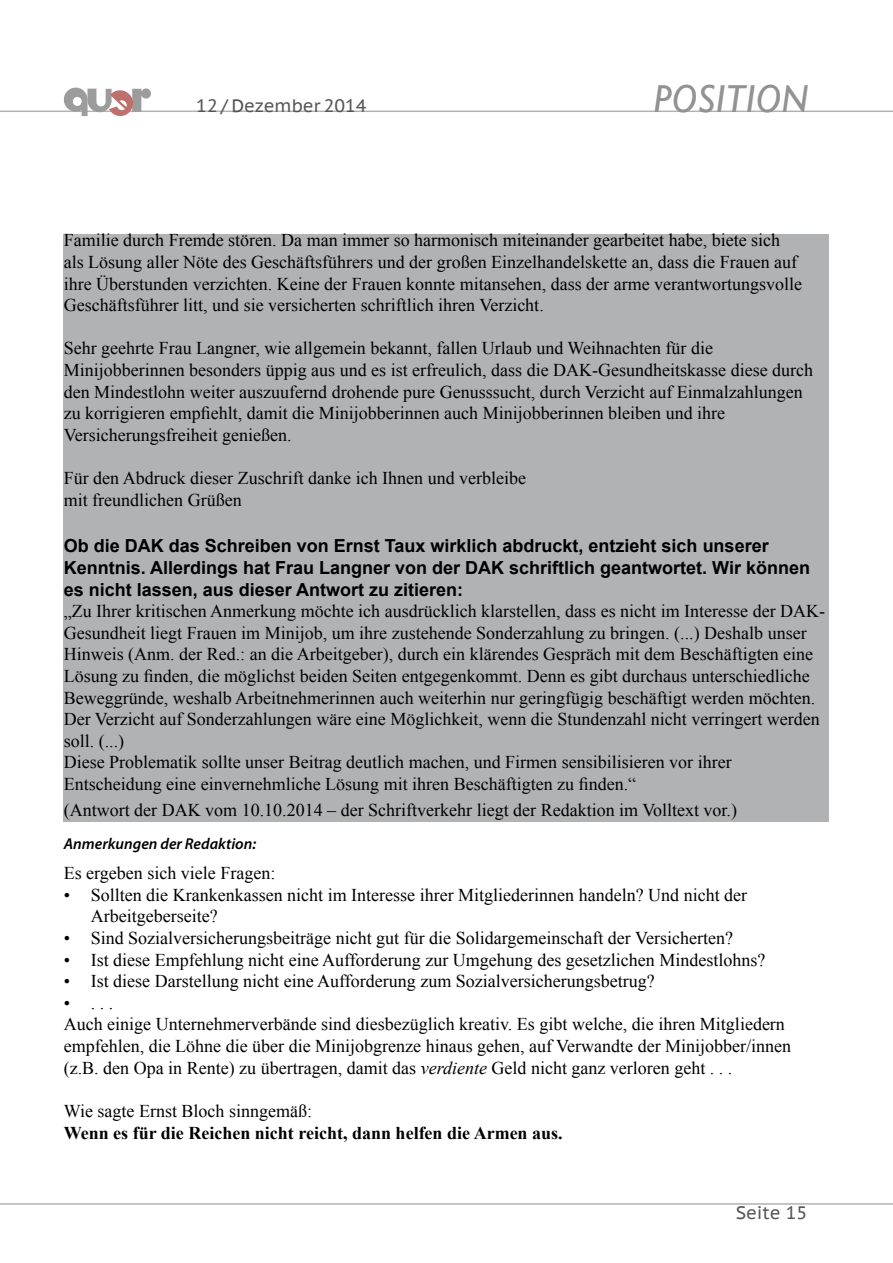
<style>
.page{position:relative;width:893px;height:1263px;background:#fff}
.page>*{position:absolute;margin:0;border:0;box-sizing:border-box;transform-origin:0 0}
.t1{font:italic 39px "Gill Sans";letter-spacing:.01em;color:#919291}
.t2{font:18px/21.6px "Times New Roman";color:#000}
.t3{font:700 18px/21.6px "Arial";color:#000}
.t4{font:700 18px "Times New Roman";color:#000}
.t5{font:18px "PT Sans Caption";color:#565655}
.t6{font:italic 600 15.75px "Myriad Pro";color:#000}
.s1{font-style:italic}
</style>
<div class="page">
<hr style="left:0;top:111px;width:893px;height:1px;background:#b1b2b3">
<hr style="left:0;top:1203px;width:893px;height:2px;background:#b1b2b3">
<svg style="left:64px;top:88px;width:87px;height:28px"></svg>
<div style="left:64px;top:234px;width:765px;height:588px;background:#b1b2b3"></div>
<p class="t5" style="left:196px;top:94px;width:172px">12 / Dezember 2014</p>
<h1 class="t1" style="left:654px;top:76px;width:156px">POSITION</h1>
<p class="t2" style="left:64px;top:229px;width:740px">Familie durch Fremde stören. Da man immer so harmonisch miteinander gearbeitet habe, biete sich als Lösung aller Nöte des Geschäftsführers und der großen Einzelhandelskette an, dass die Frauen auf ihre Überstunden verzichten. Keine der Frauen konnte mitansehen, dass der arme verantwortungsvolle Geschäftsführer litt, und sie versicherten schriftlich ihren Verzicht.</p>
<p class="t2" style="left:64px;top:337px;width:751px">Sehr geehrte Frau Langner, wie allgemein bekannt, fallen Urlaub und Weihnachten für die Minijobberinnen besonders üppig aus und es ist erfreulich, dass die DAK-Gesundheitskasse diese durch den Mindestlohn weiter auszuufernd drohende pure Genusssucht, durch Verzicht auf Einmalzahlungen zu korrigieren empfiehlt, damit die Minijobberinnen auch Minijobberinnen bleiben und ihre Versicherungsfreiheit genießen.</p>
<p class="t2" style="left:64px;top:467px;width:464px">Für den Abdruck dieser Zuschrift danke ich Ihnen und verbleibe mit freundlichen Grüßen</p>
<p class="t3" style="left:64px;top:536px;width:748px">Ob die DAK das Schreiben von Ernst Taux wirklich abdruckt, entzieht sich unserer<br>Kenntnis. Allerdings hat Frau Langner von der DAK schriftlich geantwortet. Wir können es nicht lassen, aus dieser Antwort zu zitieren:</p>
<p class="t2" style="left:64px;top:600px;width:763px">„Zu Ihrer kritischen Anmerkung möchte ich ausdrücklich klarstellen, dass es nicht im Interesse der DAK-Gesundheit liegt Frauen im Minijob, um ihre zustehende Sonderzahlung zu bringen. (...) Deshalb unser Hinweis (Anm. der Red.: an die Arbeitgeber), durch ein klärendes Gespräch mit dem Beschäftigten eine Lösung zu finden, die möglichst beiden Seiten entgegenkommt. Denn es gibt durchaus unterschiedliche Beweggründe, weshalb Arbeitnehmerinnen auch weiterhin nur geringfügig beschäftigt werden möchten.<br>Der Verzicht auf Sonderzahlungen wäre eine Möglichkeit, wenn die Stundenzahl nicht verringert werden soll. (...)<br>Diese Problematik sollte unser Beitrag deutlich machen, und Firmen sensibilisieren vor ihrer Entscheidung eine einvernehmliche Lösung mit ihren Beschäftigten zu finden.“</p>
<p class="t2" style="left:64px;top:798px;width:675px">(Antwort der DAK vom 10.10.2014 – der Schriftverkehr liegt der Redaktion im Volltext vor.)</p>
<p class="t6" style="left:64px;top:834px;width:194px">Anmerkungen der Redaktion:</p>
<p class="t2" style="left:64px;top:862px;width:213px">Es ergeben sich viele Fragen:</p>
<p class="t2" style="left:91px;top:884px;width:658px;text-indent:-27px">• Sollten die Krankenkassen nicht im Interesse ihrer Mitgliederinnen handeln? Und nicht der<br>Arbeitgeberseite?</p>
<p class="t2" style="left:64px;top:927px;width:671px">• Sind Sozialversicherungsbeiträge nicht gut für die Solidargemeinschaft der Versicherten?</p>
<p class="t2" style="left:64px;top:948px;width:703px">• Ist diese Empfehlung nicht eine Aufforderung zur Umgehung des gesetzlichen Mindestlohns?</p>
<p class="t2" style="left:64px;top:970px;width:593px">• Ist diese Darstellung nicht eine Aufforderung zum Sozialversicherungsbetrug?</p>
<p class="t2" style="left:64px;top:992px;width:729px">• . . .<br>Auch einige Unternehmerverbände sind diesbezüglich kreativ. Es gibt welche, die ihren Mitgliedern empfehlen, die Löhne die über die Minijobgrenze hinaus gehen, auf Verwandte der Minijobber/innen (z.B. den Opa in Rente) zu übertragen, damit das <span class="s1">verdiente</span> Geld nicht ganz verloren geht . . .</p>
<p class="t2" style="left:64px;top:1100px;width:250px">Wie sagte Ernst Bloch sinngemäß:</p>
<p class="t4" style="left:64px;top:1120px;width:500px">Wenn es für die Reichen nicht reicht, dann helfen die Armen aus.</p>
<p class="t5" style="left:736px;top:1201px;width:73px">Seite 15</p>
</div>
